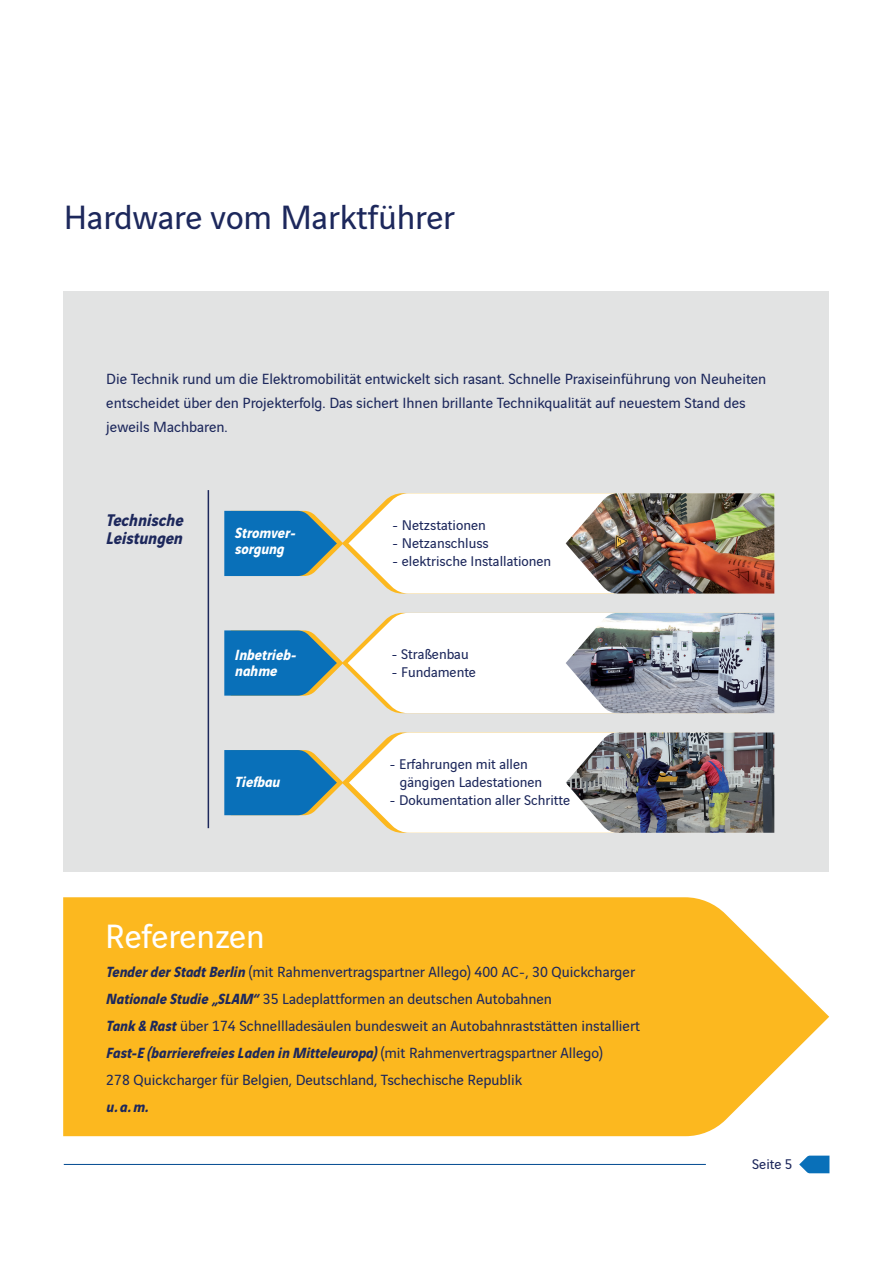
<style>
.page{position:relative;width:893px;height:1263px;background:#fff}
.page>*{position:absolute;margin:0;border:0;box-sizing:border-box;transform-origin:0 0}
.t1{font:36px "Vinci Sans";color:#1d285c}
.t2{font:36px "Vinci Sans";color:#fff}
.t3{font:italic 700 18px/18px "Vinci Sans";color:#1d285c}
.t4{font:15.75px/27px "Vinci Sans";color:#1d285c}
.t5{font:italic 700 15.75px/15.8px "Vinci Sans";color:#fff}
.t6{font:italic 700 15.75px "Vinci Sans";color:#1d285c}
.t7{font:15px/18px "Vinci Sans";color:#1d285c}
.s1{font-weight:700;font-style:italic}
</style>
<div class="page">
<div style="left:64px;top:291px;width:765px;height:581px;background:#e2e3e3"></div>
<svg style="left:799px;top:1155px;width:30px;height:18px"></svg>
<svg style="left:63px;top:897px;width:766px;height:239px;background:#fcbe32"></svg>
<hr style="left:208px;top:490px;width:1px;height:338px;background:#1d285c">
<hr style="left:64px;top:1164px;width:642px;height:1px;background:#014990">
<svg style="left:224px;top:613px;width:550px;height:100px"></svg>
<img style="left:224px;top:732px;width:550px;height:101px">
<img style="left:224px;top:493px;width:550px;height:101px">
<h1 class="t1" style="left:64px;top:190px;width:393px">Hardware vom Marktführer</h1>
<p class="t4" style="left:106px;top:366px;width:661px;line-height:24px">Die Technik rund um die Elektromobilität entwickelt sich rasant. Schnelle Praxiseinführung von Neuheiten entscheidet über den Projekterfolg. Das sichert Ihnen brillante Technikqualität auf neuestem Stand des jeweils Machbaren.</p>
<p class="t3" style="left:106px;top:509px;width:78px">Technische<br>Leistungen</p>
<p class="t7" style="left:392px;top:515px;width:95px">- Netzstationen</p>
<p class="t5" style="left:235px;top:524px;width:62px">Stromver&shy;sorgung</p>
<p class="t7" style="left:392px;top:533px;width:98px">- Netzanschluss</p>
<p class="t7" style="left:392px;top:551px;width:161px">- elektrische Installationen</p>
<p class="t5" style="left:235px;top:646px;width:63px">Inbetrieb&shy;nahme</p>
<p class="t5" style="left:235px;top:772px;width:47px">Tiefbau</p>
<p class="t7" style="left:391px;top:643px;width:79px">- Straßenbau</p>
<p class="t7" style="left:391px;top:661px;width:86px">- Fundamente</p>
<p class="t7" style="left:400px;top:753px;width:144px;text-indent:-10px">- Erfahrungen mit allen gängigen Ladestationen</p>
<p class="t7" style="left:390px;top:789px;width:182px">- Dokumentation aller Schritte</p>
<h1 class="t2" style="left:105px;top:910px;width:161px">Referenzen</h1>
<p class="t4" style="left:106px;top:957px;width:535px"><span class="s1">Tender der Stadt Berlin</span> (mit Rahmenvertragspartner Allego) 400 AC-, 30 Quickcharger <span class="s1">Nationale Studie „SLAM“</span> 35 Ladeplattformen an deutschen Autobahnen<br><span class="s1">Tank &amp; Rast</span> über 174 Schnellladesäulen bundesweit an Autobahnraststätten installiert <span class="s1">Fast-E (barrierefreies Laden in Mitteleuropa)</span> (mit Rahmenvertragspartner Allego)<br>278 Quickcharger für Belgien, Deutschland, Tschechische Republik</p>
<p class="t6" style="left:106px;top:1095px;width:44px">u. a. m.</p>
<p class="t7" style="left:752px;top:1154px;width:42px">Seite 5</p>
</div>
